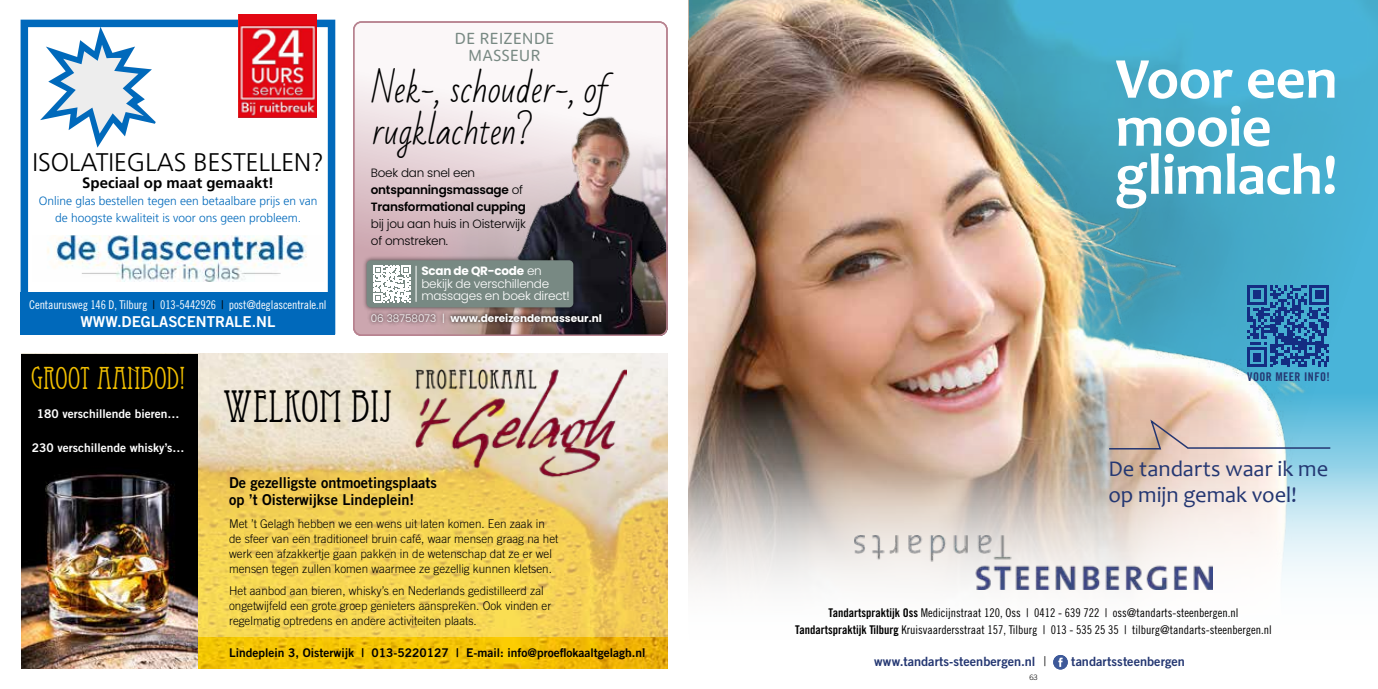
<style>
.page{position:relative;width:1378px;height:689px;background:#fff}
.page>*{position:absolute;margin:0;border:0;box-sizing:border-box;transform-origin:0 0}
.t1{font:700 58.5px/48px "Candara";letter-spacing:-.01em;color:#fff}
.t2{font:45px "Eccentric";color:#000}
.t3{font:34.5px/41.4px "Bad Script";color:#000}
.t4{font:31.5px "Eccentric";color:#f2c000}
.t5{font:300 25.5px "Frutiger LT Std";color:#000}
.t6{font:22.5px/26.2px "Candara";color:#243772}
.t7{font:16.5px/17px "Dita";color:#788983;text-align:center}
.t8{font:15px/17px "Trade Gothic LT Std Bd 2";color:#000}
.t9{font:700 15px "Frutiger LT Std";color:#000}
.t10{font:15px "Trade Gothic LT Std Bd 2";color:#fff}
.t11{font:12.75px "Trade Gothic LT Std Bd 2";color:#243772}
.t12{font:300 12px/15px "Trade Gothic LT Std";color:#000}
.t13{font:12px/17px "Trade Gothic LT Std Cn 18";color:#000;text-align:center}
.t14{font:300 12px/17px "Frutiger LT Std";color:#0069bb;text-align:center}
.t15{font:12px "Trade Gothic LT Std Bd 2";color:#000}
.t16{font:12px "Trade Gothic LT Std Cn 18";letter-spacing:-.01em;color:#fff}
.t17{font:600 12px/17px "Poppins";letter-spacing:-.02em;color:#000}
.t18{font:300 12px/12.8px "Poppins";letter-spacing:-.02em;color:#fff}
.t19{font:12px "Trade Gothic LT Std Bd 2";color:#fff}
.t20{font:300 12px/17px "Poppins";letter-spacing:-.02em;color:#000}
.t21{font:12px "Trade Gothic LT Std Bd Cn 20";letter-spacing:.035em;color:#243772}
.t22{font:700 10.5px "Poppins";color:#fff}
.t23{font:300 7.5px "Trade Gothic LT Std";color:#000}
.s1{color:#000}
.s2{font-weight:300}
.s3{font-weight:700}
.s4{font-family:"Trade Gothic LT Std Bd Cn 20"}
.s5{font-family:"Trade Gothic LT Std";font-weight:300;font-size:13.5px;color:#000}
</style>
<div class="page">
<div style="left:21px;top:292px;width:314px;height:43px;background:#0069bb"></div>
<img style="left:47px;top:235px;width:260px;height:47px">
<div style="left:21px;top:20px;width:314px;height:314px;border:8px solid #0069bb"></div>
<svg style="left:40px;top:27px;width:116px;height:121px"></svg>
<img style="left:238px;top:15px;width:78px;height:102px">
<div style="left:689px;top:0;width:689px;height:634px;background:#48b2d5"></div>
<img style="left:689px;top:0;width:620px;height:344px">
<img style="left:689px;top:344px;width:689px;height:75px">
<svg style="left:689px;top:419px;width:689px;height:251px"></svg>
<svg style="left:1107px;top:417px;width:224px;height:33px;background:#c5c4c2"></svg>
<svg style="left:1247px;top:285px;width:82px;height:82px"></svg>
<img style="left:855px;top:536px;width:357px;height:53px">
<div style="left:1053px;top:655px;width:14px;height:14px;background:#3d5999;border-radius:50%"></div>
<svg style="left:1058px;top:658px;width:4px;height:9px"></svg>
<svg style="left:353px;top:21px;width:315px;height:315px"></svg>
<img style="left:409px;top:100px;width:256px;height:233px">
<img style="left:497px;top:113px;width:168px;height:220px">
<div style="left:353px;top:21px;width:315px;height:315px;border:2px solid #b88390;border-radius:8px"></div>
<div style="left:362px;top:256px;width:216px;height:56px;background:#000;opacity:.5"></div>
<div style="left:367px;top:260px;width:206px;height:47px;background:#788983;border-radius:4px"></div>
<svg style="left:373px;top:265px;width:37px;height:37px"></svg>
<hr style="left:416px;top:266px;width:1px;height:35px;background:#fff">
<svg style="left:367px;top:309px;width:239px;height:18px;background:#786364"></svg>
<img style="left:197px;top:354px;width:471px;height:314px">
<img style="left:415px;top:357px;width:211px;height:128px">
<img style="left:21px;top:463px;width:176px;height:205px">
<div style="left:21px;top:354px;width:176px;height:109px;background:#000"></div>
<h3 class="t5" style="left:32px;top:148px;width:293px">ISOLATIEGLAS BESTELLEN?</h3>
<p class="t9" style="left:82px;top:174px;width:193px">Speciaal op maat gemaakt!</p>
<p class="t14" style="left:39px;top:193px;width:280px">Online glas bestellen tegen een betaalbare prijs en van de hoogste kwaliteit is voor ons geen probleem.</p>
<p class="t16" style="left:29px;top:297px;width:299px">Centaurusweg 146 D, Tilburg <span class="s1">|</span> 013-5442926 <span class="s1">|</span> post@deglascentrale.nl</p>
<p class="t10" style="left:80px;top:313px;width:197px">WWW.DEGLASCENTRALE.NL</p>
<h3 class="t7" style="left:454px;top:29px;width:101px">DE REIZENDE<br>MASSEUR</h3>
<h3 class="t3" style="left:372px;top:70px;width:257px">Nek-, schouder-, of rugklachten?</h3>
<p class="t17" style="left:371px;top:164px;width:156px"><span class="s2">Boek dan snel een </span>ontspanningsmassage <span class="s2">of<br></span>Transformational cupping</p>
<p class="t20" style="left:371px;top:215px;width:156px">bij jou aan huis in Oisterwijk of omstreken.</p>
<p class="t18" style="left:421px;top:264px;width:150px"><span class="s3">Scan de QR-code</span> en bekijk de verschillende massages en boek direct!</p>
<p class="t22" style="left:371px;top:312px;width:233px"><span class="s2">06 38758073 |</span> www.dereizendemasseur.nl</p>
<h3 class="t4" style="left:31px;top:360px;width:156px">GROOT AANBOD!</h3>
<p class="t19" style="left:37px;top:406px;width:144px">180 verschillende bieren…</p>
<p class="t19" style="left:32px;top:440px;width:154px">230 verschillende whisky’s…</p>
<h2 class="t2" style="left:223px;top:381px;width:170px">WELKOM BIJ</h2>
<p class="t8" style="left:229px;top:474px;width:209px">De gezelligste ontmoetingsplaats op ’t Oisterwijkse Lindeplein!</p>
<p class="t12" style="left:229px;top:515px;width:331px">Met ’t Gelagh hebben we een wens uit laten komen. Een zaak in de sfeer van een traditioneel bruin café, waar mensen graag na het werk een afzakkertje gaan pakken in de wetenschap dat ze er wel mensen tegen zullen komen waarmee ze gezellig kunnen kletsen.</p>
<p class="t12" style="left:229px;top:583px;width:324px">Het aanbod aan bieren, whisky’s en Nederlands gedistilleerd zal ongetwijfeld een grote groep genieters aanspreken. Ook vinden er regelmatig optredens en andere activiteiten plaats.</p>
<p class="t15" style="left:229px;top:645px;width:418px">Lindeplein 3, Oisterwijk | 013-5220127 | E-mail: info@proeflokaaltgelagh.nl</p>
<h1 class="t1" style="left:1115px;top:54px;width:223px">Voor een mooie glimlach!</h1>
<p class="t21" style="left:1247px;top:369px;width:84px">VOOR MEER INFO!</p>
<h3 class="t6" style="left:1108px;top:455px;width:221px">De tandarts waar ik me op mijn gemak voel!</h3>
<p class="t13" style="left:795px;top:604px;width:478px"><span class="s4">Tandartspraktijk Oss</span> Medicijnstraat 120, Oss | 0412 - 639 722 | oss@tandarts-steenbergen.nl<br><span class="s4">Tandartspraktijk Tilburg</span> Kruisvaardersstraat 157, Tilburg | 013 - 535 25 35 | tilburg@tandarts-steenbergen.nl</p>
<p class="t11" style="left:874px;top:654px;width:174px">www.tandarts-steenbergen.nl <span class="s5">|</span></p>
<p class="t11" style="left:1071px;top:654px;width:115px">tandartssteenbergen</p>
<p class="t23" style="left:1029px;top:672px;width:10px">63</p>
</div>
